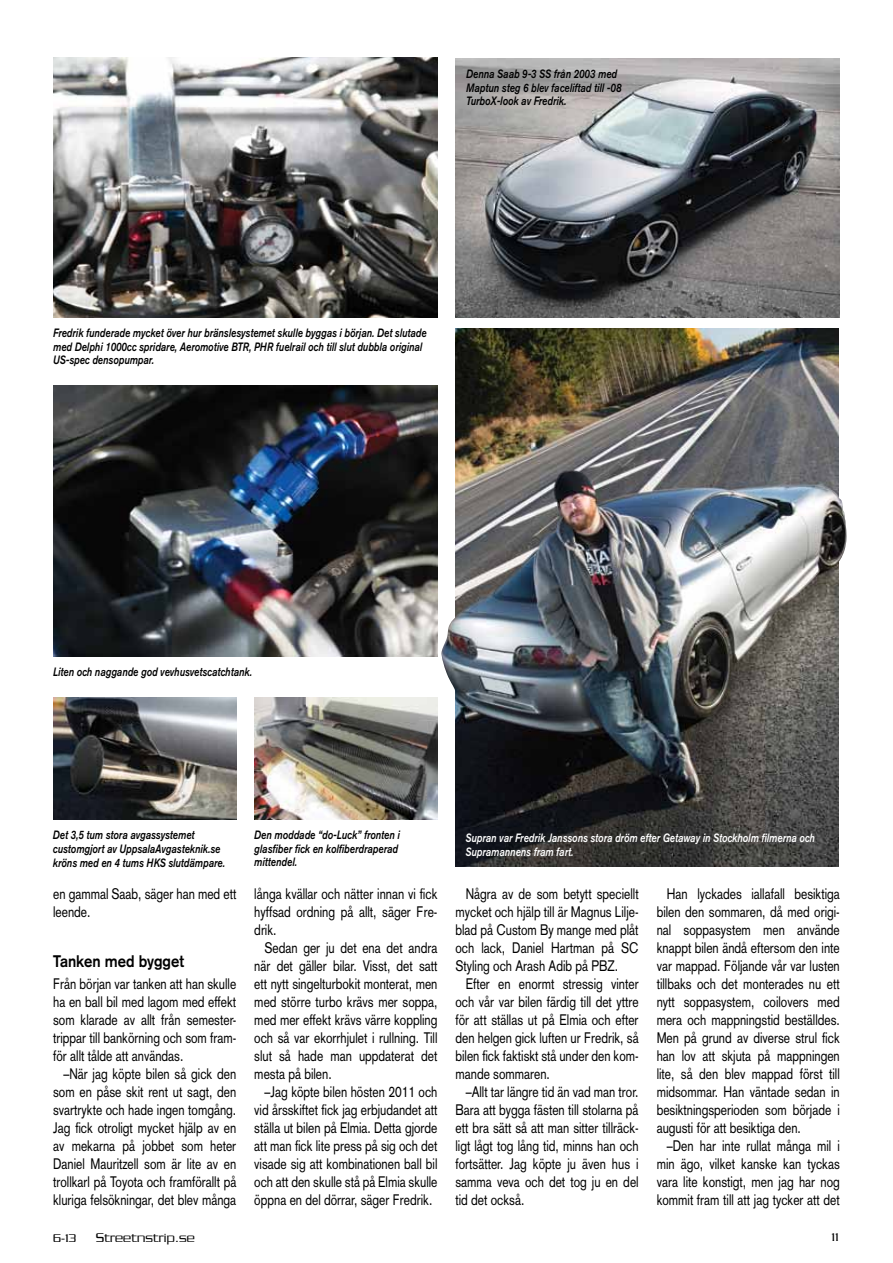
<style>
.page{position:relative;width:893px;height:1263px;background:#fff}
.page>*{position:absolute;margin:0;border:0;box-sizing:border-box;transform-origin:0 0}
.t1{font:700 16.5px "Akzidenz Grotesk";color:#000;scale:.9 1}
.t2{font:15px/18px "Akzidenz Grotesk";color:#000;text-align:justify;scale:.8 1}
.t3{font:300 13.5px "Boost Light S Si";color:#000}
.t4{font:italic 500 12px/13.5px "Akzidenz Grotesk BE";color:#000;scale:.8 1}
.t5{font:italic 500 12px/13.5px "Akzidenz Grotesk BE";color:#fff;scale:.8 1}
.t6{font:300 12px "Boost Light S Si";color:#000}
</style>
<div class="page">
<img style="left:455px;top:328px;width:384px;height:538px">
<img style="left:441px;top:471px;width:374px;height:334px">
<img style="left:53px;top:57px;width:384px;height:261px">
<img style="left:53px;top:698px;width:183px;height:122px">
<img style="left:53px;top:386px;width:384px;height:271px">
<img style="left:255px;top:698px;width:182px;height:122px">
<img style="left:456px;top:59px;width:384px;height:259px">
<p class="t4" style="left:466px;top:68px;width:195px">Denna Saab 9-3 SS från 2003 med<br>Maptun steg 6 blev faceliftad till -08<br>TurboX-look av Fredrik.</p>
<p class="t4" style="left:53px;top:326px;width:468px">Fredrik funderade mycket över hur bränslesystemet skulle byggas i början. Det slutade med Delphi 1000cc spridare, Aeromotive BTR, PHR fuelrail och till slut dubbla original<br>US-spec densopumpar.</p>
<p class="t4" style="left:53px;top:665px;width:250px">Liten och naggande god vevhusvetscatchtank.</p>
<p class="t4" style="left:53px;top:829px;width:217px">Det 3,5 tum stora avgassystemet customgjort av UppsalaAvgasteknik.se kröns med en 4 tums HKS slutdämpare.</p>
<p class="t4" style="left:254px;top:828px;width:183px">Den moddade “do-Luck” fronten i glasfiber fick en kolfiberdraperad mittendel.</p>
<p class="t2" style="left:53px;top:885px;width:230px">en gammal Saab, säger han med ett leende.</p>
<p class="t1" style="left:53px;top:952px;width:147px">Tanken med bygget</p>
<p class="t2" style="left:53px;top:975px;width:230px">Från början var tanken att han skulle ha en ball bil med lagom med effekt som klarade av allt från semester&shy;trippar till bankörning och som fram&shy;för allt tålde att användas.</p>
<p class="t2" style="left:53px;top:1065px;width:230px;text-indent:10px">–När jag köpte bilen så gick den som en påse skit rent ut sagt, den svartrykte och hade ingen tomgång.<br>Jag fick otroligt mycket hjälp av en av mekarna på jobbet som heter Daniel Mauritzell som är lite av en trollkarl på Toyota och framförallt på kluriga felsökningar, det blev många</p>
<p class="t2" style="left:254px;top:885px;width:230px">långa kvällar och nätter innan vi fick hyffsad ordning på allt, säger Fre&shy;drik.</p>
<p class="t2" style="left:254px;top:939px;width:230px;text-indent:10px">Sedan ger ju det ena det andra när det gäller bilar. Visst, det satt ett nytt singelturbokit monterat, men med större turbo krävs mer soppa, med mer effekt krävs värre koppling och så var ekorrhjulet i rullning. Till slut så hade man uppdaterat det mesta på bilen.</p>
<p class="t2" style="left:254px;top:1083px;width:230px;text-indent:10px">–Jag köpte bilen hösten 2011 och vid årsskiftet fick jag erbjudandet att ställa ut bilen på Elmia. Detta gjorde att man fick lite press på sig och det visade sig att kombinationen ball bil och att den skulle stå på Elmia skulle öppna en del dörrar, säger Fredrik.</p>
<p class="t5" style="left:465px;top:831px;width:438px">Supran var Fredrik Janssons stora dröm efter Getaway in Stockholm filmerna och<br>Supramannens fram fart.</p>
<p class="t2" style="left:455px;top:885px;width:230px;text-indent:10px">Några av de som betytt speciellt mycket och hjälp till är Magnus Lilje&shy;blad på Custom By mange med plåt och lack, Daniel Hartman på SC Styling och Arash Adib på PBZ.</p>
<p class="t2" style="left:455px;top:975px;width:230px;text-indent:10px">Efter en enormt stressig vinter och vår var bilen färdig till det yttre för att ställas ut på Elmia och efter den helgen gick luften ur Fredrik, så bilen fick faktiskt stå under den kom&shy;mande sommaren.</p>
<p class="t2" style="left:455px;top:1083px;width:230px;text-indent:10px">–Allt tar längre tid än vad man tror.<br>Bara att bygga fästen till stolarna på ett bra sätt så att man sitter tillräck&shy;ligt lågt tog lång tid, minns han och fortsätter. Jag köpte ju även hus i samma veva och det tog ju en del tid det också.</p>
<p class="t2" style="left:657px;top:885px;width:230px;text-indent:10px">Han lyckades iallafall besiktiga bilen den sommaren, då med origi&shy;nal soppasystem men använde knappt bilen ändå eftersom den inte var mappad. Följande vår var lusten tillbaks och det monterades nu ett nytt soppasystem, coilovers med mera och mappningstid beställdes.<br>Men på grund av diverse strul fick han lov att skjuta på mappningen lite, så den blev mappad först till midsommar. Han väntade sedan in besiktningsperioden som började i augusti för att besiktiga den.</p>
<p class="t2" style="left:657px;top:1137px;width:230px;text-indent:10px">–Den har inte rullat många mil i min ägo, vilket kanske kan tyckas vara lite konstigt, men jag har nog kommit fram till att jag tycker att det</p>
<p class="t6" style="left:53px;top:1231px;width:25px">6-13</p>
<p class="t3" style="left:96px;top:1230px;width:101px">Streetnstrip.se</p>
<p class="t6" style="left:831px;top:1230px;width:9px">11</p>
</div>
